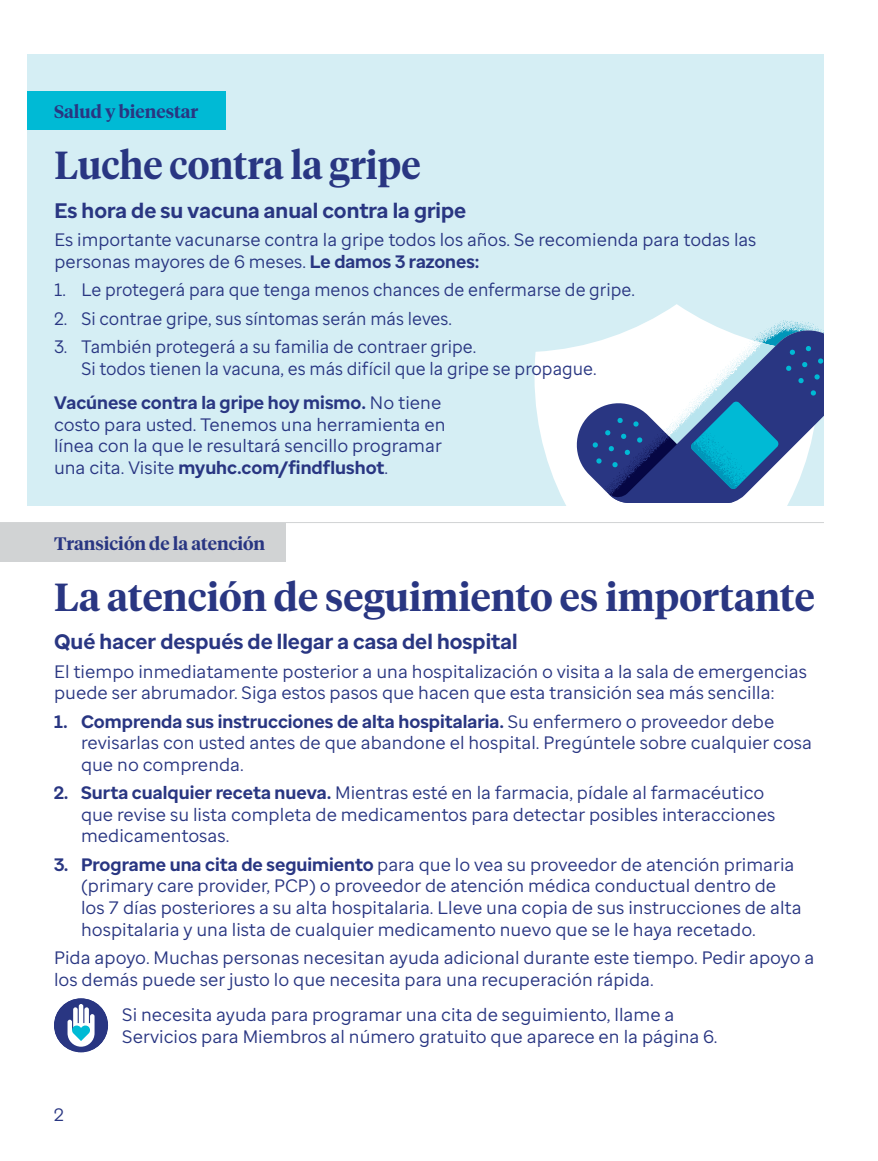
<style>
.page{position:relative;width:878px;height:1161px;background:#fff}
.page>*{position:absolute;margin:0;border:0;box-sizing:border-box;transform-origin:0 0}
.Headline{font:600 39px "UHC Serif Headline";color:#293682}
.Headline-2{font:600 39px "UHC Serif Headline";color:#293682;scale:.96 1}
.Subhead{font:700 21px "Enterprise Sans";color:#293682}
.IconCTA{font:18px/21.6px "Enterprise Sans";color:#293682}
.BodyCopy{font:18px/21.6px "Enterprise Sans";color:#293682}
.IconCTA-2{font:18px/21.6px "Enterprise Sans";color:#293682;scale:.96 1}
.t1{font:600 18px "UHC Serif Headline";color:#293682}
.s1{font-weight:700}
</style>
<div class="page">
<div style="left:27px;top:54px;width:797px;height:451px;background:#d5eef4"></div>
<svg style="left:534px;top:304px;width:255px;height:201px"></svg>
<svg style="left:572px;top:320px;width:252px;height:183px;background:#87a2c4"></svg>
<div style="left:27px;top:92px;width:198px;height:38px;background:#00bad5"></div>
<hr style="left:877px;top:54px;width:1px;height:38px;background:#f47635">
<div style="left:0;top:524px;width:286px;height:38px;background:#d1d3d4"></div>
<div style="left:54px;top:998px;width:54px;height:54px;background:#293682;border-radius:50%"></div>
<svg style="left:68px;top:1004px;width:26px;height:43px"></svg>
<hr style="left:0;top:522px;width:824px;height:1px;background:#d1d3d4">
<p class="t1" style="left:54px;top:99px;width:146px">Salud y bienestar</p>
<p class="Headline-2" style="left:54px;top:139px;width:383px">Luche contra la gripe</p>
<p class="Subhead" style="left:54px;top:197px;width:413px">Es hora de su vacuna anual contra la gripe</p>
<p class="BodyCopy" style="left:54px;top:229px;width:703px">Es importante vacunarse contra la gripe todos los años. Se recomienda para todas las personas mayores de 6 meses. <span class="s1">Le damos 3 razones:</span></p>
<p class="IconCTA-2" style="left:54px;top:279px;width:606px">1. Le protegerá para que tenga menos chances de enfermarse de gripe.</p>
<p class="IconCTA-2" style="left:54px;top:307px;width:415px">2. Si contrae gripe, sus síntomas serán más leves.</p>
<p class="IconCTA-2" style="left:81px;top:336px;width:538px;text-indent:-27px">3. También protegerá a su familia de contraer gripe.<br>Si todos tienen la vacuna, es más difícil que la gripe se propague.</p>
<p class="IconCTA" style="left:54px;top:392px;width:393px"><span class="s1">Vacúnese contra la gripe hoy mismo.</span> No tiene costo para usted. Tenemos una herramienta en línea con la que le resultará sencillo programar una cita. Visite <span class="s1">myuhc.com/findflushot</span>.</p>
<p class="t1" style="left:54px;top:531px;width:213px">Transición de la atención</p>
<p class="Headline" style="left:54px;top:570px;width:762px">La atención de seguimiento es importante</p>
<p class="Subhead" style="left:54px;top:628px;width:465px">Qué hacer después de llegar a casa del hospital</p>
<p class="BodyCopy" style="left:54px;top:660px;width:754px">El tiempo inmediatamente posterior a una hospitalización o visita a la sala de emergencias puede ser abrumador. Siga estos pasos que hacen que esta transición sea más sencilla:</p>
<p class="IconCTA" style="left:81px;top:710px;width:732px;text-indent:-27px"><span class="s1">1. Comprenda sus instrucciones de alta hospitalaria.</span> Su enfermero o proveedor debe revisarlas con usted antes de que abandone el hospital. Pregúntele sobre cualquier cosa que no comprenda.</p>
<p class="IconCTA" style="left:81px;top:782px;width:696px;text-indent:-27px"><span class="s1">2. Surta cualquier receta nueva.</span> Mientras esté en la farmacia, pídale al farmacéutico que revise su lista completa de medicamentos para detectar posibles interacciones medicamentosas.</p>
<p class="IconCTA" style="left:81px;top:853px;width:722px;text-indent:-27px"><span class="s1">3. Programe una cita de seguimiento</span> para que lo vea su proveedor de atención primaria (primary care provider, PCP) o proveedor de atención médica conductual dentro de los 7 días posteriores a su alta hospitalaria. Lleve una copia de sus instrucciones de alta hospitalaria y una lista de cualquier medicamento nuevo que se le haya recetado.</p>
<p class="BodyCopy" style="left:54px;top:947px;width:762px">Pida apoyo. Muchas personas necesitan ayuda adicional durante este tiempo. Pedir apoyo a los demás puede ser justo lo que necesita para una recuperación rápida.</p>
<p class="IconCTA" style="left:122px;top:1004px;width:596px">Si necesita ayuda para programar una cita de seguimiento, llame a<br>Servicios para Miembros al número gratuito que aparece en la página 6.</p>
<p class="IconCTA" style="left:54px;top:1103px;width:11px">2</p>
</div>
